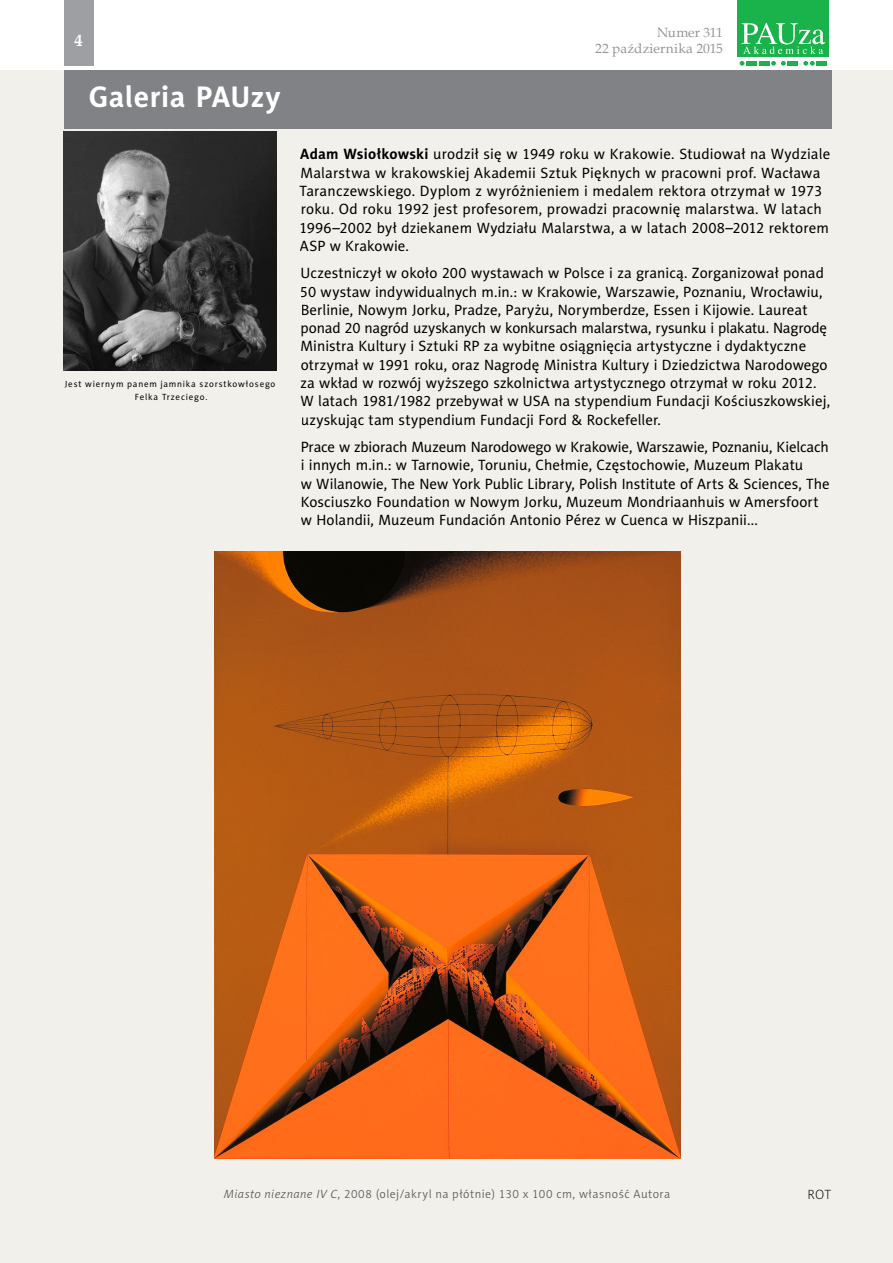
<style>
.page{position:relative;width:893px;height:1263px;background:#fff}
.page>*{position:absolute;margin:0;border:0;box-sizing:border-box;transform-origin:0 0}
.t1{font:700 30px "Naomi Sans EFN";letter-spacing:.02em;color:#fff}
.t2{font:700 16.5px "Book Antiqua";color:#fff}
.t3{font:15px/18.3px "Naomi Sans EFN";letter-spacing:.005em;color:#000}
.t4{font:15px/17.4px "Times";letter-spacing:-.01em;color:#808285;text-align:right}
.t5{font:13.5px/16.2px "Book Antiqua";letter-spacing:.01em;color:#939598;text-align:right}
.t6{font:13.5px "Naomi Sans EFN Thin";color:#000}
.t7{font:12px "Naomi Sans EFN Light";letter-spacing:.04em;color:#58595b}
.t8{font:9px/13.5px "Naomi Sans EFN";letter-spacing:.09em;color:#000;text-align:center}
.s1{font-weight:700}
.s2{font-style:italic}
</style>
<div class="page">
<div style="left:64px;top:0;width:30px;height:66px;background:#9d9fa2"></div>
<svg style="left:740px;top:61px;width:4px;height:5px"></svg>
<svg style="left:771px;top:61px;width:15px;height:5px"></svg>
<svg style="left:803px;top:61px;width:12px;height:5px"></svg>
<div style="left:746px;top:61px;width:11px;height:5px;background:#19b24b"></div>
<div style="left:759px;top:61px;width:11px;height:5px;background:#19b24b"></div>
<div style="left:787px;top:61px;width:11px;height:5px;background:#19b24b"></div>
<div style="left:816px;top:61px;width:11px;height:5px;background:#19b24b"></div>
<div style="left:737px;top:0;width:92px;height:56px;background:#19b24b"></div>
<svg style="left:741px;top:23px;width:84px;height:31px"></svg>
<div style="left:0;top:70px;width:893px;height:1193px;background:#f2f0ea"></div>
<div style="left:64px;top:70px;width:767px;height:58px;background:#808285"></div>
<img style="left:214px;top:552px;width:467px;height:607px">
<img style="left:64px;top:132px;width:212px;height:239px">
<p class="t2" style="left:75px;top:30px;width:10px">4</p>
<h1 class="t1" style="left:89px;top:79px;width:194px">Galeria PAUzy</h1>
<p class="t8" style="left:65px;top:377px;width:212px">Jest wiernym panem jamnika szorstkowłosego<br>Felka Trzeciego.</p>
<p class="t4" style="left:600px;top:24px;width:126px">Numer 216<br>20 października 2015</p>
<p class="t5" style="left:595px;top:24px;width:129px">Numer 311<br>22 października 2015</p>
<p class="t3" style="left:299px;top:145px;width:533px"><span class="s1">Adam Wsiołkowski</span> urodził się w 1949 roku w Krakowie. Studiował na Wydziale Malarstwa w krakowskiej Akademii Sztuk Pięknych w pracowni prof. Wacława Taranczewskiego. Dyplom z wyróżnieniem i medalem rektora otrzymał w 1973 roku. Od roku 1992 jest profesorem, prowadzi pracownię malarstwa. W latach 1996–2002 był dziekanem Wydziału Malarstwa, a w latach 2008–2012 rektorem ASP w Krakowie.</p>
<p class="t3" style="left:300px;top:264px;width:532px">Uczestniczył w około 200 wystawach w Polsce i za granicą. Zorganizował ponad 50 wystaw indywidualnych m.in.: w Krakowie, Warszawie, Poznaniu, Wrocławiu, Berlinie, Nowym Jorku, Pradze, Paryżu, Norymberdze, Essen i Kijowie. Laureat ponad 20 nagród uzyskanych w konkursach malarstwa, rysunku i plakatu. Nagrodę Ministra Kultury i Sztuki RP za wybitne osiągnięcia artystyczne i dydaktyczne otrzymał w 1991 roku, oraz Nagrodę Ministra Kultury i Dziedzictwa Narodowego za wkład w rozwój wyższego szkolnictwa artystycznego otrzymał w roku 2012.<br>W latach 1981/1982 przebywał w USA na stypendium Fundacji Kościuszkowskiej, uzyskując tam stypendium Fundacji Ford &amp; Rockefeller.</p>
<p class="t3" style="left:301px;top:438px;width:531px">Prace w zbiorach Muzeum Narodowego w Krakowie, Warszawie, Poznaniu, Kielcach i innych m.in.: w Tarnowie, Toruniu, Chełmie, Częstochowie, Muzeum Plakatu<br>w Wilanowie, The New York Public Library, Polish Institute of Arts &amp; Sciences, The Kosciuszko Foundation w Nowym Jorku, Muzeum Mondriaanhuis w Amersfoort w Holandii, Muzeum Fundación Antonio Pérez w Cuenca w Hiszpanii...</p>
<p class="t7" style="left:224px;top:1187px;width:448px"><span class="s2">Miasto nieznane IV C</span>, 2008 (olej/akryl na płótnie) 130 x 100 cm, własność Autora</p>
<p class="t6" style="left:807px;top:1187px;width:25px">ROT</p>
</div>
